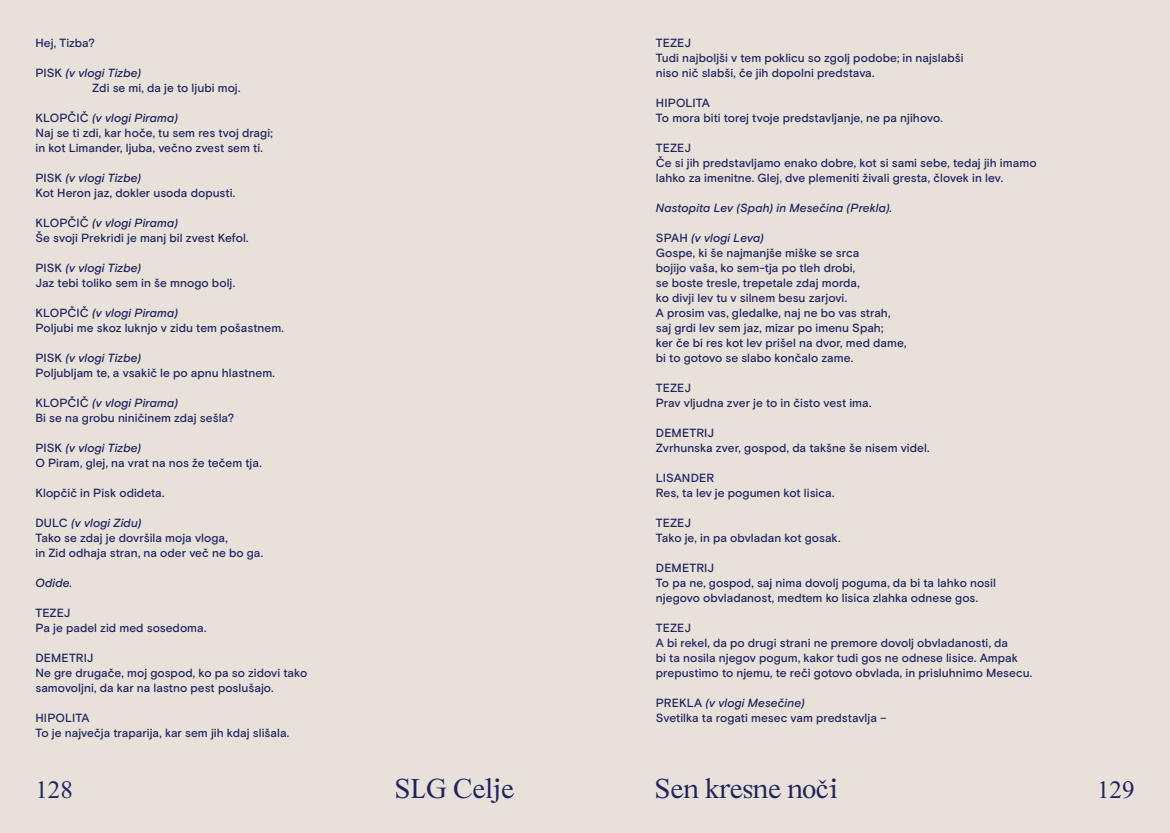
<style>
.page{position:relative;width:1170px;height:833px;background:#fff}
.page>*{position:absolute;margin:0;border:0;box-sizing:border-box;transform-origin:0 0}
.t1{font:28.75px "Slovenec";color:#202562}
.t2{font:25px "Slovenec";color:#202562}
.t3{font:500 11.88px/15px "Basis Grotesque Pro";letter-spacing:.005em;color:#202562}
.t4{font:italic 500 11.88px "Basis Grotesque Pro";color:#202562}
.s1{font-style:italic}
</style>
<div class="page">
<div style="left:0;top:0;width:585px;height:833px;background:#e8e1d9"></div>
<div style="left:585px;top:0;width:584px;height:833px;background:#e8e1d9"></div>
<p class="t3" style="left:35px;top:35px;width:61px">Hej, Tizba?</p>
<p class="t3" style="left:92px;top:65px;width:150px;text-indent:-57px">PISK <span class="s1">(v vlogi Tizbe)<br></span>Zdi se mi, da je to ljubi moj.</p>
<p class="t3" style="left:35px;top:110px;width:239px">KLOPČIČ <span class="s1">(v vlogi Pirama)<br></span>Naj se ti zdi, kar hoče, tu sem res tvoj dragi; in kot Limander, ljuba, večno zvest sem ti.</p>
<p class="t3" style="left:35px;top:170px;width:201px">PISK <span class="s1">(v vlogi Tizbe)<br></span>Kot Heron jaz, dokler usoda dopusti.</p>
<p class="t3" style="left:35px;top:215px;width:215px">KLOPČIČ <span class="s1">(v vlogi Pirama)<br></span>Še svoji Prekridi je manj bil zvest Kefol.</p>
<p class="t3" style="left:35px;top:260px;width:201px">PISK <span class="s1">(v vlogi Tizbe)<br></span>Jaz tebi toliko sem in še mnogo bolj.</p>
<p class="t3" style="left:35px;top:305px;width:250px">KLOPČIČ <span class="s1">(v vlogi Pirama)<br></span>Poljubi me skoz luknjo v zidu tem pošastnem.</p>
<p class="t3" style="left:35px;top:350px;width:241px">PISK <span class="s1">(v vlogi Tizbe)<br></span>Poljubljam te, a vsakič le po apnu hlastnem.</p>
<p class="t3" style="left:35px;top:395px;width:200px">KLOPČIČ <span class="s1">(v vlogi Pirama)<br></span>Bi se na grobu niničinem zdaj sešla?</p>
<p class="t3" style="left:35px;top:440px;width:228px">PISK <span class="s1">(v vlogi Tizbe)<br></span>O Piram, glej, na vrat na nos že tečem tja.</p>
<p class="t3" style="left:35px;top:485px;width:131px">Klopčič in Pisk odideta.</p>
<p class="t3" style="left:35px;top:515px;width:229px">DULC <span class="s1">(v vlogi Zidu)<br></span>Tako se zdaj je dovršila moja vloga,<br>in Zid odhaja stran, na oder več ne bo ga.</p>
<p class="t4" style="left:35px;top:575px;width:38px">Odide.</p>
<p class="t3" style="left:35px;top:605px;width:172px">TEZEJ<br>Pa je padel zid med sosedoma.</p>
<p class="t3" style="left:35px;top:650px;width:273px">DEMETRIJ<br>Ne gre drugače, moj gospod, ko pa so zidovi tako samovoljni, da kar na lastno pest poslušajo.</p>
<p class="t3" style="left:35px;top:710px;width:255px">HIPOLITA<br>To je največja traparija, kar sem jih kdaj slišala.</p>
<p class="t3" style="left:656px;top:35px;width:309px">TEZEJ<br>Tudi najboljši v tem poklicu so zgolj podobe; in najslabši niso nič slabši, če jih dopolni predstava.</p>
<p class="t3" style="left:656px;top:95px;width:288px">HIPOLITA<br>To mora biti torej tvoje predstavljanje, ne pa njihovo.</p>
<p class="t3" style="left:656px;top:140px;width:382px">TEZEJ<br>Če si jih predstavljamo enako dobre, kot si sami sebe, tedaj jih imamo lahko za imenitne. Glej, dve plemeniti živali gresta, človek in lev.</p>
<p class="t4" style="left:656px;top:200px;width:238px">Nastopita Lev (Spah) in Mesečina (Prekla).</p>
<p class="t3" style="left:656px;top:230px;width:252px">SPAH <span class="s1">(v vlogi Leva)<br></span>Gospe, ki še najmanjše miške se srca<br>bojijo vaša, ko sem-tja po tleh drobi,<br>se boste tresle, trepetale zdaj morda,<br>ko divji lev tu v silnem besu zarjovi.<br>A prosim vas, gledalke, naj ne bo vas strah, saj grdi lev sem jaz, mizar po imenu Spah;<br>ker če bi res kot lev prišel na dvor, med dame, bi to gotovo se slabo končalo zame.</p>
<p class="t3" style="left:656px;top:380px;width:217px">TEZEJ<br>Prav vljudna zver je to in čisto vest ima.</p>
<p class="t3" style="left:656px;top:425px;width:275px">DEMETRIJ<br>Zvrhunska zver, gospod, da takšne še nisem videl.</p>
<p class="t3" style="left:656px;top:470px;width:180px">LISANDER<br>Res, ta lev je pogumen kot lisica.</p>
<p class="t3" style="left:656px;top:515px;width:186px">TEZEJ<br>Tako je, in pa obvladan kot gosak.</p>
<p class="t3" style="left:656px;top:560px;width:341px">DEMETRIJ<br>To pa ne, gospod, saj nima dovolj poguma, da bi ta lahko nosil njegovo obvladanost, medtem ko lisica zlahka odnese gos.</p>
<p class="t3" style="left:656px;top:620px;width:378px">TEZEJ<br>A bi rekel, da po drugi strani ne premore dovolj obvladanosti, da<br>bi ta nosila njegov pogum, kakor tudi gos ne odnese lisice. Ampak prepustimo to njemu, te reči gotovo obvlada, in prisluhnimo Mesecu.</p>
<p class="t3" style="left:656px;top:695px;width:232px">PREKLA <span class="s1">(v vlogi Mesečine)<br></span>Svetilka ta rogati mesec vam predstavlja –</p>
<h2 class="t2" style="left:35px;top:772px;width:39px">128</h2>
<h1 class="t1" style="left:394px;top:768px;width:121px">SLG Celje</h1>
<h1 class="t1" style="left:654px;top:768px;width:185px">Sen kresne noči</h1>
<h2 class="t2" style="left:1096px;top:772px;width:39px">129</h2>
</div>
